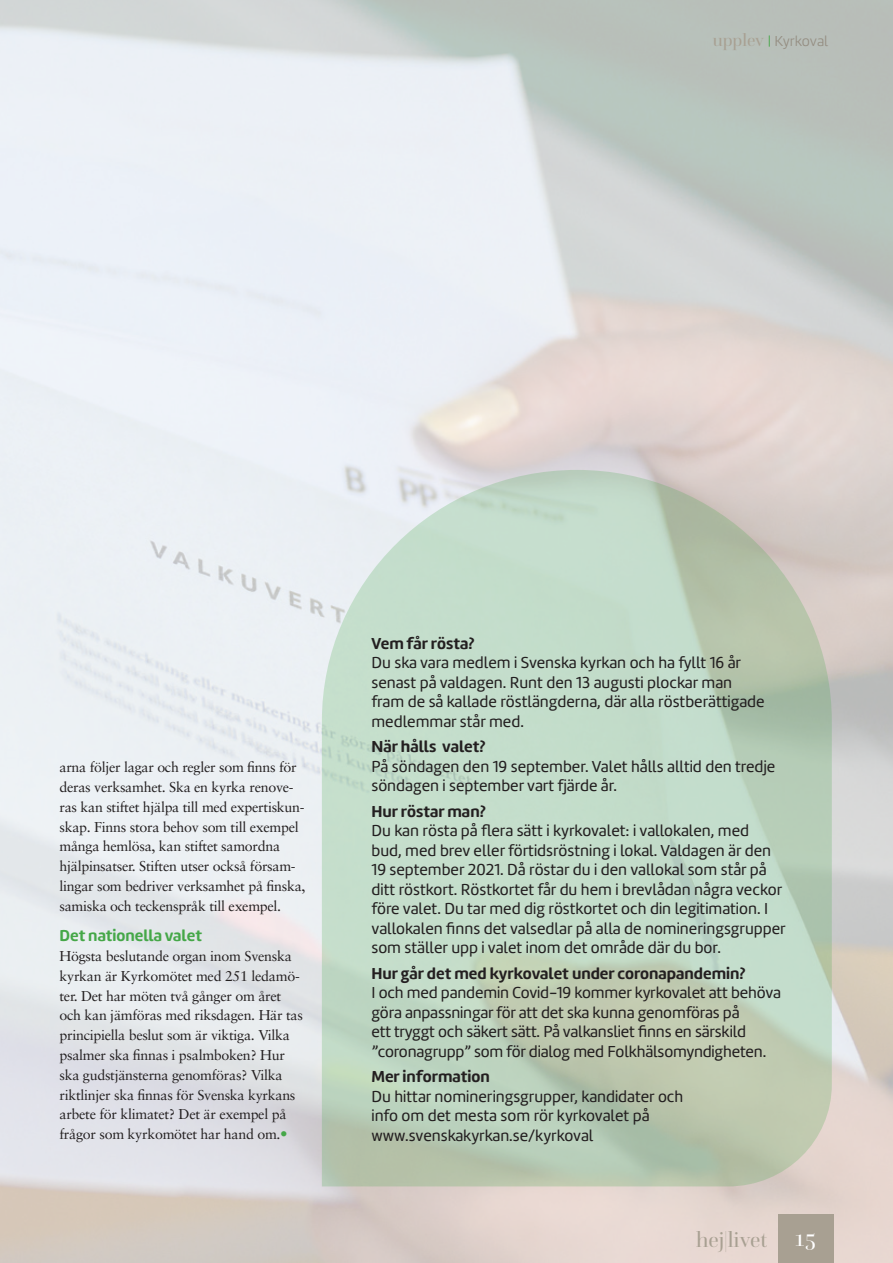
<style>
.page{position:relative;width:893px;height:1263px;background:#fff}
.page>*{position:absolute;margin:0;border:0;box-sizing:border-box;transform-origin:0 0}
.t1{font:22.2px "Questa Grande";color:#a8a092}
.Vinjett_liten{font:18px "Questa Grande";color:#a8a092}
.Brödtext_första_styc{font:16.5px/19.5px "Amelia Rounded Regular";color:#231f20}
.Brödtext_första_styc-2{font:700 16.5px "Amelia Rounded";color:#231f20}
.Mellanrubrik_standar{font:700 16.5px "Amelia Rounded";color:#45a748}
.Vinjettnamn_litet{font:15px "Amelia Rounded Light";letter-spacing:-.005em;color:#948d81}
.Brödtext_indrag{font:14.25px/19.8px "Sabon LT";letter-spacing:-.02em;color:#231f20}
.s1{color:#45a748}
.s2{font-family:"Sabon LT Std";font-size:15px;color:#45a748}
.s3{font-size:24px;color:#fff}
</style>
<div class="page">
<div style="left:777px;top:1214px;width:56px;height:49px;background:#a8a092"></div>
<svg style="left:322px;top:470px;width:510px;height:716px;background:#c1d4c2"></svg>
<p class="Vinjett_liten" style="left:713px;top:30px;width:53px">upplev</p>
<p class="Vinjettnamn_litet" style="left:768px;top:31px;width:62px"><span class="s1">|</span> Kyrkoval</p>
<p class="Brödtext_indrag" style="left:60px;top:757px;width:247px">arna följer lagar och regler som finns för deras verksamhet. Ska en kyrka renove&shy;ras kan stiftet hjälpa till med expertiskun&shy;skap. Finns stora behov som till exempel många hemlösa, kan stiftet samordna hjälpinsatser. Stiften utser också försam&shy;lingar som bedriver verksamhet på finska, samiska och teckenspråk till exempel.</p>
<p class="Mellanrubrik_standar" style="left:60px;top:925px;width:144px">Det nationella valet</p>
<p class="Brödtext_indrag" style="left:60px;top:946px;width:245px">Högsta beslutande organ inom Svenska kyrkan är Kyrkomötet med 251 ledamö&shy;ter. Det har möten två gånger om året och kan jämföras med riksdagen. Här tas principiella beslut som är viktiga. Vilka psalmer ska finnas i psalmboken? Hur ska gudstjänsterna genomföras? Vilka riktlinjer ska finnas för Svenska kyrkans arbete för klimatet? Det är exempel på frågor som kyrkomötet har hand om.<span class="s2">•</span></p>
<p class="Brödtext_första_styc-2" style="left:371px;top:632px;width:105px">Vem får rösta?</p>
<p class="Brödtext_första_styc" style="left:371px;top:653px;width:395px">Du ska vara medlem i Svenska kyrkan och ha fyllt 16 år senast på valdagen. Runt den 13 augusti plockar man fram de så kallade röstlängderna, där alla röstberättigade medlemmar står med.</p>
<p class="Brödtext_första_styc-2" style="left:371px;top:736px;width:116px">När hålls valet?</p>
<p class="Brödtext_första_styc" style="left:371px;top:756px;width:405px">På söndagen den 19 september. Valet hålls alltid den tredje söndagen i september vart fjärde år.</p>
<p class="Brödtext_första_styc-2" style="left:371px;top:800px;width:116px">Hur röstar man?</p>
<p class="Brödtext_första_styc" style="left:371px;top:821px;width:416px">Du kan rösta på flera sätt i kyrkovalet: i vallokalen, med<br>bud, med brev eller förtidsröstning i lokal. Valdagen är den 19 september 2021. Då röstar du i den vallokal som står på ditt röstkort. Röstkortet får du hem i brevlådan några veckor före valet. Du tar med dig röstkortet och din legitimation. I vallokalen finns det valsedlar på alla de nomineringsgrupper som ställer upp i valet inom det område där du bor.</p>
<p class="Brödtext_första_styc-2" style="left:371px;top:962px;width:376px">Hur går det med kyrkovalet under coronapandemin?</p>
<p class="Brödtext_första_styc" style="left:371px;top:983px;width:411px">I och med pandemin Covid-19 kommer kyrkovalet att behöva göra anpassningar för att det ska kunna genomföras på<br>ett tryggt och säkert sätt. På valkansliet finns en särskild ”coronagrupp” som för dialog med Folkhälsomyndigheten.</p>
<p class="Brödtext_första_styc-2" style="left:371px;top:1066px;width:120px">Mer information</p>
<p class="Brödtext_första_styc" style="left:371px;top:1086px;width:313px">Du hittar nomineringsgrupper, kandidater och</p>
<p class="Brödtext_första_styc" style="left:371px;top:1106px;width:280px">info om det mesta som rör kyrkovalet på</p>
<p class="Brödtext_första_styc" style="left:371px;top:1125px;width:223px">www.svenskakyrkan.se/kyrkoval</p>
<h1 class="t1" style="left:696px;top:1227px;width:122px">hej|livet <span class="s3">15</span></h1>
</div>
